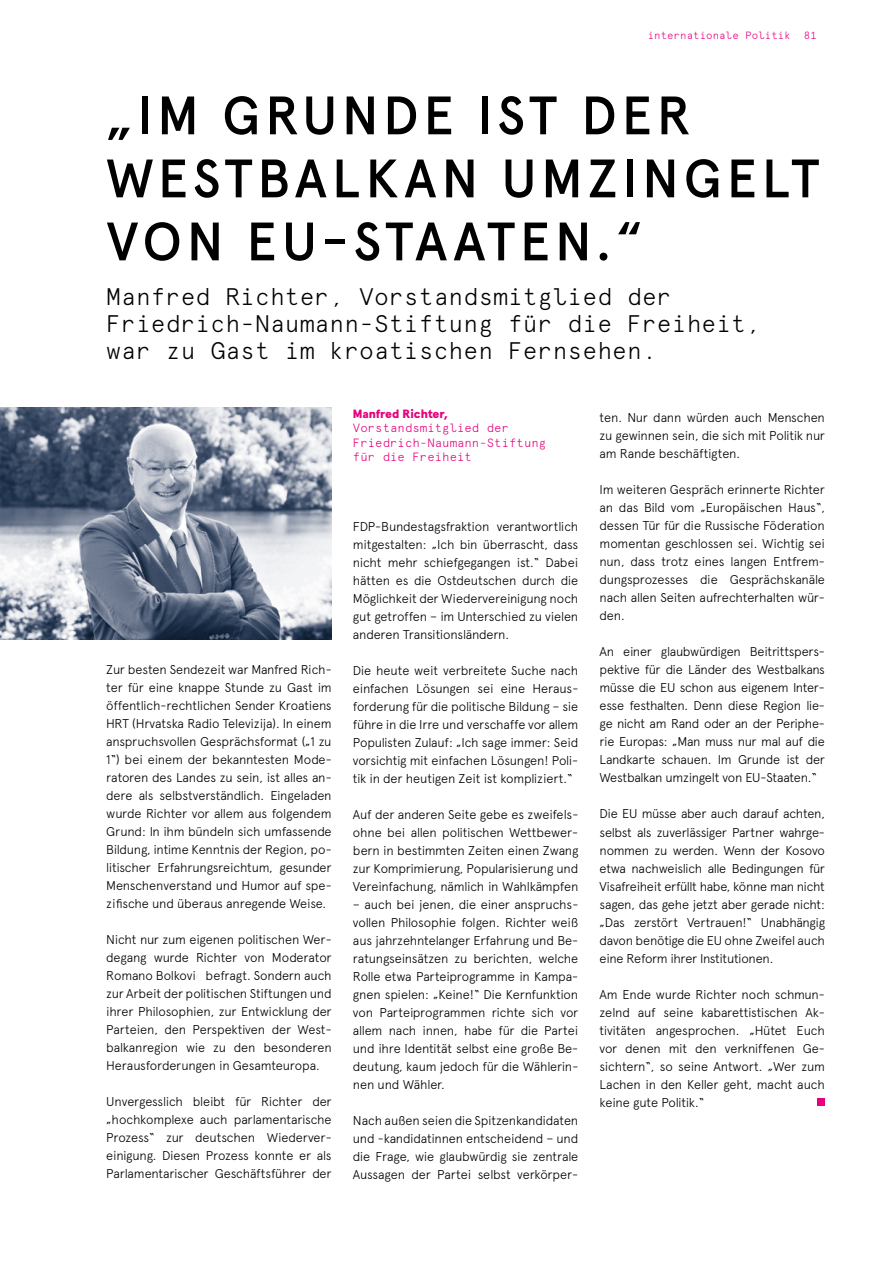
<style>
.page{position:relative;width:893px;height:1263px;background:#fff}
.page>*{position:absolute;margin:0;border:0;box-sizing:border-box;transform-origin:0 0}
.t1{font:500 54px/63px "Apercu Pro";letter-spacing:.095em;color:#000}
.t2{font:300 24px/27px "Apercu Mono Pro";color:#000}
.t3{font:300 12.75px/18px "Apercu";letter-spacing:-.015em;color:#000;text-align:justify}
.t4{font:300 12px/14.4px "Apercu Mono Pro";color:#e6007d}
.t5{font:900 12px "Apercu Pro";letter-spacing:-.005em;color:#e6007d}
.t6{font:300 10.5px "Apercu Mono Pro";color:#e6007d}
.s1{font-family:"Apercu Pro";font-weight:400}
</style>
<div class="page">
<img style="left:0;top:407px;width:332px;height:232px">
<div style="left:817px;top:1099px;width:8px;height:7px;background:#e6007d"></div>
<p class="t6" style="left:648px;top:27px;width:171px">internationale Politik 81</p>
<h1 class="t1" style="left:106px;top:80px;width:715px">„IM GRUNDE IST DER<br>WESTBALKAN UMZINGELT<br>VON EU-STAATEN.“</h1>
<h2 class="t2" style="left:106px;top:281px;width:656px">Manfred Richter, Vorstandsmitglied der<br>Friedrich-Naumann-Stiftung für die Freiheit, war zu Gast im kroatischen Fernsehen.</h2>
<p class="t3" style="left:106px;top:661px;width:227px">Zur besten Sendezeit war Manfred Rich&shy;ter für eine knappe Stunde zu Gast im öffentlich-rechtlichen Sender Kroatiens HRT (Hrvatska Radio Televizija). In einem anspruchsvollen Gesprächsformat („1 zu 1“) bei einem der bekanntesten Mode&shy;ratoren des Landes zu sein, ist alles an&shy;dere als selbstverständlich. Eingeladen wurde Richter vor allem aus folgendem Grund: In ihm bündeln sich umfassende Bildung, intime Kenntnis der Region, po&shy;litischer Erfahrungsreichtum, gesunder Menschenverstand und Humor auf spe&shy;zifische und überaus anregende Weise.</p>
<p class="t3" style="left:106px;top:931px;width:227px">Nicht nur zum eigenen politischen Wer&shy;degang wurde Richter von Moderator Romano Bolkovi<span class="s1">ć</span> befragt. Sondern auch zur Arbeit der politischen Stiftungen und ihrer Philosophien, zur Entwicklung der Parteien, den Perspektiven der West&shy;balkanregion wie zu den besonderen Herausforderungen in Gesamteuropa.</p>
<p class="t3" style="left:106px;top:1093px;width:227px">Unvergesslich bleibt für Richter der „hochkomplexe auch parlamentarische Prozess“ zur deutschen Wiederver&shy;einigung. Diesen Prozess konnte er als Parlamentarischer Geschäftsführer der</p>
<p class="t5" style="left:353px;top:404px;width:96px">Manfred Richter,</p>
<p class="t4" style="left:353px;top:420px;width:195px">Vorstandsmitglied der<br>Friedrich-Naumann-Stiftung für die Freiheit</p>
<p class="t3" style="left:353px;top:517px;width:227px">FDP-Bundestagsfraktion verantwortlich mitgestalten: „Ich bin überrascht, dass nicht mehr schiefgegangen ist.“ Dabei hätten es die Ostdeutschen durch die Möglichkeit der Wiedervereinigung noch gut getroffen – im Unterschied zu vielen anderen Transitionsländern.</p>
<p class="t3" style="left:353px;top:661px;width:227px">Die heute weit verbreitete Suche nach einfachen Lösungen sei eine Heraus&shy;forderung für die politische Bildung – sie führe in die Irre und verschaffe vor allem Populisten Zulauf: „Ich sage immer: Seid vorsichtig mit einfachen Lösungen! Poli&shy;tik in der heutigen Zeit ist kompliziert.“</p>
<p class="t3" style="left:353px;top:805px;width:227px">Auf der anderen Seite gebe es zweifels&shy;ohne bei allen politischen Wettbewer&shy;bern in bestimmten Zeiten einen Zwang zur Komprimierung, Popularisierung und Vereinfachung, nämlich in Wahlkämpfen</p>
<p class="t3" style="left:353px;top:895px;width:227px">– auch bei jenen, die einer anspruchs&shy;vollen Philosophie folgen. Richter weiß aus jahrzehntelanger Erfahrung und Be&shy;ratungseinsätzen zu berichten, welche Rolle etwa Parteiprogramme in Kampa&shy;gnen spielen: „Keine!“ Die Kernfunktion von Parteiprogrammen richte sich vor allem nach innen, habe für die Partei und ihre Identität selbst eine große Be&shy;deutung, kaum jedoch für die Wählerin&shy;nen und Wähler.</p>
<p class="t3" style="left:353px;top:1111px;width:227px">Nach außen seien die Spitzenkandidaten und -kandidatinnen entscheidend – und die Frage, wie glaubwürdig sie zentrale Aussagen der Partei selbst verkörper-</p>
<p class="t3" style="left:600px;top:409px;width:227px">ten. Nur dann würden auch Menschen zu gewinnen sein, die sich mit Politik nur am Rande beschäftigten.</p>
<p class="t3" style="left:600px;top:481px;width:227px">Im weiteren Gespräch erinnerte Richter an das Bild vom „Europäischen Haus“, dessen Tür für die Russische Föderation momentan geschlossen sei. Wichtig sei nun, dass trotz eines langen Entfrem&shy;dungsprozesses die Gesprächskanäle nach allen Seiten aufrechterhalten wür&shy;den.</p>
<p class="t3" style="left:600px;top:643px;width:227px">An einer glaubwürdigen Beitrittspers&shy;pektive für die Länder des Westbalkans müsse die EU schon aus eigenem Inter&shy;esse festhalten. Denn diese Region lie&shy;ge nicht am Rand oder an der Periphe&shy;rie Europas: „Man muss nur mal auf die Landkarte schauen. Im Grunde ist der Westbalkan umzingelt von EU-Staaten.“</p>
<p class="t3" style="left:600px;top:805px;width:227px">Die EU müsse aber auch darauf achten, selbst als zuverlässiger Partner wahrge&shy;nommen zu werden. Wenn der Kosovo etwa nachweislich alle Bedingungen für Visafreiheit erfüllt habe, könne man nicht sagen, das gehe jetzt aber gerade nicht: „Das zerstört Vertrauen!“ Unabhängig davon benötige die EU ohne Zweifel auch eine Reform ihrer Institutionen.</p>
<p class="t3" style="left:600px;top:985px;width:227px">Am Ende wurde Richter noch schmun&shy;zelnd auf seine kabarettistischen Ak&shy;tivitäten angesprochen. „Hütet Euch vor denen mit den verkniffenen Ge&shy;sichtern“, so seine Antwort. „Wer zum Lachen in den Keller geht, macht auch keine gute Politik.“</p>
</div>
